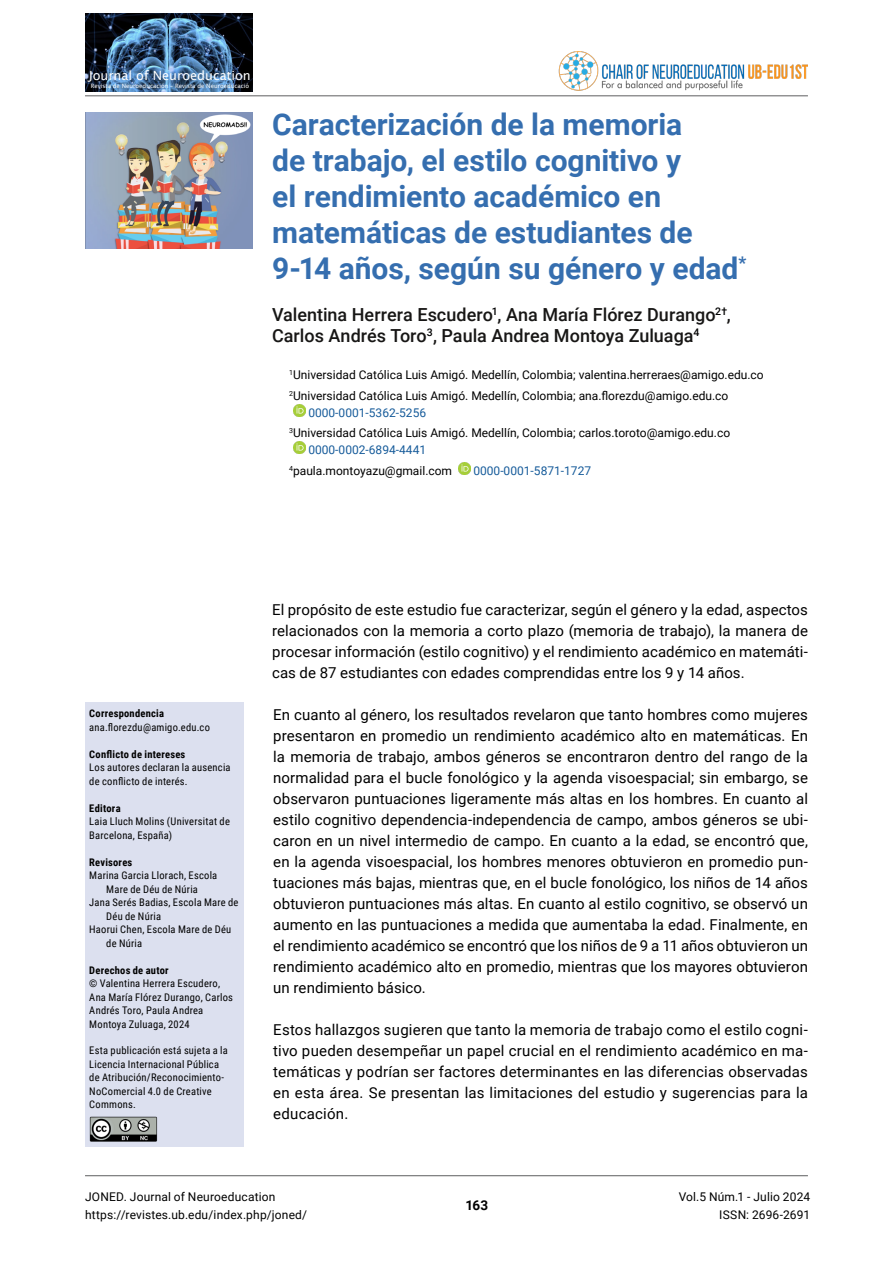
<style>
.page{position:relative;width:893px;height:1263px;background:#fff}
.page>*{position:absolute;margin:0;border:0;box-sizing:border-box;transform-origin:0 0}
.t1{font:700 30px/36px "Roboto";letter-spacing:-.005em;color:#356eaf}
.t2{font:500 18px/21px "Roboto";color:#171615}
.t3{font:15px/21px "Roboto";letter-spacing:.005em;color:#000;text-align:justify}
.t4{font:700 13.5px "Roboto";color:#000}
.t5{font:12.75px "Lucida Sans";color:#fff}
.t6{font:12px/20.7px "Roboto";color:#000}
.t7{font:12px "Roboto";color:#165b9a}
.t8{font:10.5px/13.5px "Roboto Condensed";letter-spacing:.02em;color:#000}
.t9{font:700 10.5px "Roboto Condensed";letter-spacing:.02em;color:#000}
.t10{font:6px "Lucida Sans";color:#fff}
.s1{color:#165b9a}
</style>
<div class="page">
<hr style="left:85px;top:1175px;width:723px;height:1px;background:#707172">
<hr style="left:85px;top:95px;width:723px;height:1px;background:#707172">
<svg style="left:293px;top:404px;width:12px;height:13px"></svg>
<svg style="left:293px;top:442px;width:12px;height:12px"></svg>
<svg style="left:458px;top:462px;width:12px;height:13px"></svg>
<img style="left:85px;top:14px;width:167px;height:78px">
<img style="left:558px;top:52px;width:250px;height:39px">
<div style="left:85px;top:702px;width:158px;height:444px;background:#dce0ef"></div>
<img style="left:89px;top:1117px;width:68px;height:24px">
<img style="left:85px;top:113px;width:167px;height:135px">
<p class="t5" style="left:89px;top:68px;width:164px">Journal of Neuroeducation</p>
<p class="t10" style="left:91px;top:83px;width:160px">Revista de Neuroeducación – Revista de Neuroeducació</p>
<h1 class="t1" style="left:272px;top:105px;width:476px">Caracterización de la memoria<br>de trabajo, el estilo cognitivo y<br>el rendimiento académico en matemáticas de estudiantes de<br>9-14 años, según su género y edad<sup>*</sup></h1>
<p class="t2" style="left:272px;top:303px;width:460px">Valentina Herrera Escudero<sup>1</sup>, Ana María Flórez Durango<sup>2†</sup>,<br>Carlos Andrés Toro<sup>3</sup>, Paula Andrea Montoya Zuluaga<sup>4</sup></p>
<p class="t6" style="left:289px;top:364px;width:476px"><sup>1</sup>Universidad Católica Luis Amigó. Medellín, Colombia; valentina.herreraes@amigo.edu.co<br><sup>2</sup>Universidad Católica Luis Amigó. Medellín, Colombia; ana.florezdu@amigo.edu.co</p>
<p class="t6" style="left:289px;top:402px;width:442px;text-indent:19px"><span class="s1">0000-0001-5362-5256<br></span><sup>3</sup>Universidad Católica Luis Amigó. Medellín, Colombia; carlos.toroto@amigo.edu.co</p>
<p class="t6" style="left:289px;top:439px;width:164px;text-align:center"><span class="s1">0000-0002-6894-4441<br></span><sup>4</sup>paula.montoyazu@gmail.com</p>
<p class="t7" style="left:473px;top:462px;width:119px">0000-0001-5871-1727</p>
<p class="t9" style="left:89px;top:706px;width:76px">Correspondencia</p>
<p class="t8" style="left:89px;top:720px;width:122px">ana.florezdu@amigo.edu.co</p>
<p class="t9" style="left:89px;top:747px;width:98px">Conflicto de intereses</p>
<p class="t8" style="left:89px;top:760px;width:143px">Los autores declaran la ausencia de conflicto de interés.</p>
<p class="t9" style="left:89px;top:801px;width:33px">Editora</p>
<p class="t8" style="left:89px;top:814px;width:142px">Laia Lluch Molins (Universitat de<br>Barcelona, España)</p>
<p class="t9" style="left:89px;top:855px;width:45px">Revisores</p>
<p class="t8" style="left:89px;top:868px;width:129px">Marina Garcia Llorach, Escola</p>
<p class="t8" style="left:106px;top:882px;width:93px">Mare de Déu de Núria</p>
<p class="t8" style="left:89px;top:895px;width:151px">Jana Serés Badias, Escola Mare de</p>
<p class="t8" style="left:106px;top:909px;width:56px">Déu de Núria</p>
<p class="t8" style="left:89px;top:922px;width:144px">Haorui Chen, Escola Mare de Déu</p>
<p class="t8" style="left:106px;top:936px;width:37px">de Núria</p>
<p class="t9" style="left:89px;top:963px;width:81px">Derechos de autor</p>
<p class="t8" style="left:89px;top:976px;width:145px">© Valentina Herrera Escudero,<br>Ana María Flórez Durango, Carlos<br>Andrés Toro, Paula Andrea<br>Montoya Zuluaga, 2024</p>
<p class="t8" style="left:89px;top:1043px;width:140px">Esta publicación está sujeta a la<br>Licencia Internacional Pública de Atribución/Reconocimiento-<br>NoComercial 4.0 de Creative<br>Commons.</p>
<p class="t3" style="left:272px;top:598px;width:537px">El propósito de este estudio fue caracterizar, según el género y la edad, aspectos relacionados con la memoria a corto plazo (memoria de trabajo), la manera de procesar información (estilo cognitivo) y el rendimiento académico en matemáti&shy;cas de 87 estudiantes con edades comprendidas entre los 9 y 14 años.</p>
<p class="t3" style="left:273px;top:703px;width:536px">En cuanto al género, los resultados revelaron que tanto hombres como mujeres presentaron en promedio un rendimiento académico alto en matemáticas. En la memoria de trabajo, ambos géneros se encontraron dentro del rango de la normalidad para el bucle fonológico y la agenda visoespacial; sin embargo, se observaron puntuaciones ligeramente más altas en los hombres. En cuanto al estilo cognitivo dependencia-independencia de campo, ambos géneros se ubi&shy;caron en un nivel intermedio de campo. En cuanto a la edad, se encontró que, en la agenda visoespacial, los hombres menores obtuvieron en promedio pun&shy;tuaciones más bajas, mientras que, en el bucle fonológico, los niños de 14 años obtuvieron puntuaciones más altas. En cuanto al estilo cognitivo, se observó un aumento en las puntuaciones a medida que aumentaba la edad. Finalmente, en el rendimiento académico se encontró que los niños de 9 a 11 años obtuvieron un rendimiento académico alto en promedio, mientras que los mayores obtuvieron un rendimiento básico.</p>
<p class="t3" style="left:273px;top:1018px;width:536px">Estos hallazgos sugieren que tanto la memoria de trabajo como el estilo cogni&shy;tivo pueden desempeñar un papel crucial en el rendimiento académico en ma&shy;temáticas y podrían ser factores determinantes en las diferencias observadas en esta área. Se presentan las limitaciones del estudio y sugerencias para la educación.</p>
<p class="t6" style="left:85px;top:1187px;width:224px;line-height:18px">JONED. Journal of Neuroeducation https://revistes.ub.edu/index.php/joned/</p>
<p class="t6" style="left:679px;top:1187px;width:133px;line-height:18px;text-align:right">Vol.5 Núm.1 - Julio 2024<br>ISSN: 2696-2691</p>
<p class="t4" style="left:465px;top:1196px;width:24px">163</p>
</div>
